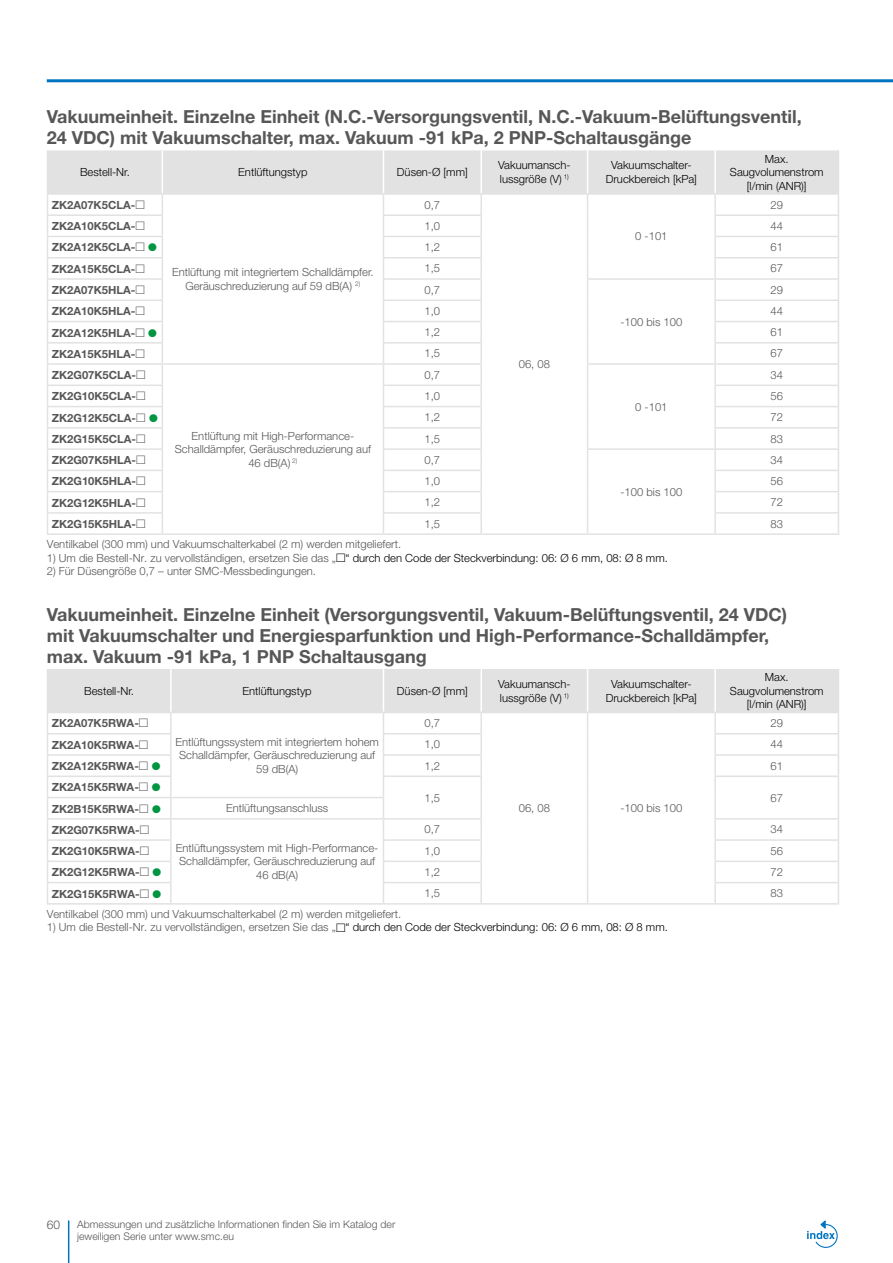
<style>
.page{position:relative;width:893px;height:1263px;background:#fff}
.page>*{position:absolute;margin:0;border:0;box-sizing:border-box;transform-origin:0 0}
.t1{font:700 18px/21px "Helvetica Neue LT Std";color:#575757}
.t2{font:300 12px "Helvetica Neue LT Pro";color:#575757}
.t3{font:300 11.25px/13.5px "Helvetica Neue LT Pro";color:#575757;text-align:center}
.t4{font:700 11.25px "Helvetica Neue LT Std";color:#575757}
.t5{font:300 11.25px/13.5px "Helvetica Neue LT Pro";color:#000;text-align:center}
.t6{font:300 10.5px/12px "Helvetica Neue LT Pro";color:#575757}
.s1{font-family:"European Pi Three";font-weight:400}
.s2{font-family:"European Pi Three";font-weight:400;color:#009641}
.s3{font-family:"European Pi Three";font-weight:400;color:#000}
.s4{color:#000}
</style>
<div class="page">
<hr style="left:68px;top:1220px;width:1px;height:43px;background:#0074be">
<hr style="left:47px;top:79px;width:846px;height:3px;background:#0074be">
<hr style="left:47px;top:533px;width:115px;height:2px;background:#e2e2e2">
<hr style="left:162px;top:533px;width:221px;height:2px;background:#e2e2e2">
<hr style="left:383px;top:533px;width:98px;height:2px;background:#e2e2e2">
<hr style="left:481px;top:533px;width:107px;height:2px;background:#e2e2e2">
<hr style="left:588px;top:533px;width:127px;height:2px;background:#e2e2e2">
<svg style="left:47px;top:150px;width:792px;height:383px"></svg>
<hr style="left:715px;top:533px;width:124px;height:2px;background:#e2e2e2">
<hr style="left:47px;top:903px;width:124px;height:2px;background:#e2e2e2">
<hr style="left:171px;top:903px;width:212px;height:2px;background:#e2e2e2">
<hr style="left:383px;top:903px;width:98px;height:2px;background:#e2e2e2">
<hr style="left:481px;top:903px;width:107px;height:2px;background:#e2e2e2">
<hr style="left:588px;top:903px;width:127px;height:2px;background:#e2e2e2">
<svg style="left:47px;top:669px;width:792px;height:234px"></svg>
<hr style="left:715px;top:903px;width:124px;height:2px;background:#e2e2e2">
<svg style="left:807px;top:1220px;width:31px;height:28px"></svg>
<h1 class="t1" style="left:47px;top:106px;width:756px">Vakuumeinheit. Einzelne Einheit (N.C.-Versorgungsventil, N.C.-Vakuum-Belüftungsventil,<br>24 VDC) mit Vakuumschalter, max. Vakuum -91 kPa, 2 PNP-Schaltausgänge</h1>
<p class="t5" style="left:80px;top:165px;width:51px">Bestell-Nr.</p>
<p class="t5" style="left:238px;top:165px;width:71px">Entlüftungstyp</p>
<p class="t5" style="left:397px;top:165px;width:72px">Düsen-Ø [mm]</p>
<p class="t5" style="left:498px;top:158px;width:74px;text-align:left">Vakuumansch&shy;lussgröße (V) <sup>1)</sup></p>
<p class="t5" style="left:606px;top:158px;width:93px">Vakuumschalter-<br>Druckbereich [kPa]</p>
<p class="t5" style="left:730px;top:152px;width:95px">Max.<br>Saugvolumenstrom [l/min (ANR)]</p>
<p class="t4" style="left:52px;top:198px;width:94px">ZK2A07K5CLA-<span class="s1">M</span></p>
<p class="t3" style="left:770px;top:198px;width:14px">29</p>
<p class="t3" style="left:425px;top:198px;width:17px">0,7</p>
<p class="t4" style="left:52px;top:219px;width:94px">ZK2A10K5CLA-<span class="s1">M</span></p>
<p class="t3" style="left:425px;top:219px;width:17px">1,0</p>
<p class="t3" style="left:770px;top:219px;width:14px">44</p>
<p class="t4" style="left:52px;top:240px;width:107px">ZK2A12K5CLA-<span class="s1">M</span> <span class="s2">P</span></p>
<p class="t3" style="left:425px;top:240px;width:17px">1,2</p>
<p class="t3" style="left:770px;top:240px;width:14px">61</p>
<p class="t4" style="left:52px;top:262px;width:94px">ZK2A15K5CLA-<span class="s1">M</span></p>
<p class="t3" style="left:425px;top:261px;width:17px">1,5</p>
<p class="t3" style="left:770px;top:261px;width:14px">67</p>
<p class="t4" style="left:52px;top:283px;width:94px">ZK2A07K5HLA-<span class="s1">M</span></p>
<p class="t3" style="left:425px;top:283px;width:17px">0,7</p>
<p class="t3" style="left:620px;top:315px;width:63px">-100 bis 100</p>
<p class="t3" style="left:635px;top:229px;width:34px">0 -101</p>
<p class="t3" style="left:172px;top:265px;width:203px">Entlüftung mit integriertem Schalldämpfer.<br>Geräuschreduzierung auf 59 dB(A) <sup>2)</sup></p>
<p class="t3" style="left:770px;top:283px;width:14px">29</p>
<p class="t4" style="left:52px;top:304px;width:94px">ZK2A10K5HLA-<span class="s1">M</span></p>
<p class="t3" style="left:425px;top:304px;width:17px">1,0</p>
<p class="t3" style="left:770px;top:304px;width:14px">44</p>
<p class="t4" style="left:52px;top:326px;width:107px">ZK2A12K5HLA-<span class="s1">M</span> <span class="s2">P</span></p>
<p class="t3" style="left:425px;top:325px;width:17px">1,2</p>
<p class="t3" style="left:770px;top:325px;width:14px">61</p>
<p class="t4" style="left:52px;top:347px;width:94px">ZK2A15K5HLA-<span class="s1">M</span></p>
<p class="t3" style="left:425px;top:346px;width:17px">1,5</p>
<p class="t3" style="left:770px;top:346px;width:14px">67</p>
<p class="t4" style="left:52px;top:368px;width:95px">ZK2G07K5CLA-<span class="s1">M</span></p>
<p class="t3" style="left:519px;top:357px;width:33px">06, 08</p>
<p class="t3" style="left:425px;top:368px;width:17px">0,7</p>
<p class="t3" style="left:770px;top:368px;width:14px">34</p>
<p class="t4" style="left:52px;top:389px;width:95px">ZK2G10K5CLA-<span class="s1">M</span></p>
<p class="t3" style="left:425px;top:389px;width:17px">1,0</p>
<p class="t3" style="left:770px;top:389px;width:14px">56</p>
<p class="t4" style="left:52px;top:411px;width:108px">ZK2G12K5CLA-<span class="s1">M</span> <span class="s2">P</span></p>
<p class="t3" style="left:425px;top:410px;width:17px">1,2</p>
<p class="t3" style="left:770px;top:410px;width:14px">72</p>
<p class="t4" style="left:52px;top:432px;width:95px">ZK2G15K5CLA-<span class="s1">M</span></p>
<p class="t3" style="left:425px;top:431px;width:17px">1,5</p>
<p class="t3" style="left:770px;top:431px;width:14px">83</p>
<p class="t4" style="left:52px;top:453px;width:95px">ZK2G07K5HLA-<span class="s1">M</span></p>
<p class="t3" style="left:425px;top:453px;width:17px">0,7</p>
<p class="t3" style="left:620px;top:485px;width:63px">-100 bis 100</p>
<p class="t3" style="left:635px;top:400px;width:34px">0 -101</p>
<p class="t3" style="left:175px;top:429px;width:198px">Entlüftung mit High-Performance-<br>Schalldämpfer, Geräuschreduzierung auf<br>46 dB(A) <sup>2)</sup></p>
<p class="t3" style="left:770px;top:453px;width:14px">34</p>
<p class="t4" style="left:52px;top:474px;width:95px">ZK2G10K5HLA-<span class="s1">M</span></p>
<p class="t3" style="left:425px;top:474px;width:17px">1,0</p>
<p class="t3" style="left:770px;top:474px;width:14px">56</p>
<p class="t4" style="left:52px;top:496px;width:95px">ZK2G12K5HLA-<span class="s1">M</span></p>
<p class="t3" style="left:425px;top:495px;width:17px">1,2</p>
<p class="t3" style="left:770px;top:495px;width:14px">72</p>
<p class="t4" style="left:52px;top:517px;width:95px">ZK2G15K5HLA-<span class="s1">M</span></p>
<p class="t3" style="left:425px;top:517px;width:17px">1,5</p>
<p class="t3" style="left:770px;top:517px;width:14px">83</p>
<p class="t3" style="left:47px;top:537px;width:356px">Ventilkabel (300 mm) und Vakuumschalterkabel (2 m) werden mitgeliefert.</p>
<p class="t3" style="left:47px;top:551px;width:623px">1) Um die Bestell-Nr. zu vervollständigen, ersetzen Sie das „<span class="s3">M</span><span class="s4">“ durch den Code der Steckverbindung: 06: Ø 6 mm, 08: Ø 8 mm.</span></p>
<p class="t3" style="left:47px;top:564px;width:271px">2) Für Düsengröße 0,7 – unter SMC-Messbedingungen.</p>
<h1 class="t1" style="left:47px;top:604px;width:742px">Vakuumeinheit. Einzelne Einheit (Versorgungsventil, Vakuum-Belüftungsventil, 24 VDC) mit Vakuumschalter und Energiesparfunktion und High-Performance-Schalldämpfer, max. Vakuum -91 kPa, 1 PNP Schaltausgang</h1>
<p class="t5" style="left:84px;top:684px;width:51px">Bestell-Nr.</p>
<p class="t5" style="left:243px;top:684px;width:71px">Entlüftungstyp</p>
<p class="t5" style="left:397px;top:684px;width:72px">Düsen-Ø [mm]</p>
<p class="t5" style="left:498px;top:677px;width:74px;text-align:left">Vakuumansch&shy;lussgröße (V) <sup>1)</sup></p>
<p class="t5" style="left:606px;top:677px;width:93px">Vakuumschalter-<br>Druckbereich [kPa]</p>
<p class="t5" style="left:730px;top:670px;width:95px">Max.<br>Saugvolumenstrom [l/min (ANR)]</p>
<p class="t4" style="left:52px;top:716px;width:98px">ZK2A07K5RWA-<span class="s1">M</span></p>
<p class="t3" style="left:175px;top:734px;width:205px">Entlüftungssystem mit integriertem hohem<br>Schalldämpfer, Geräuschreduzierung auf<br>59 dB(A)</p>
<p class="t3" style="left:425px;top:716px;width:17px">0,7</p>
<p class="t3" style="left:770px;top:716px;width:14px">29</p>
<p class="t4" style="left:52px;top:738px;width:98px">ZK2A10K5RWA-<span class="s1">M</span></p>
<p class="t3" style="left:425px;top:737px;width:17px">1,0</p>
<p class="t3" style="left:770px;top:737px;width:14px">44</p>
<p class="t4" style="left:52px;top:759px;width:111px">ZK2A12K5RWA-<span class="s1">M</span> <span class="s2">P</span></p>
<p class="t3" style="left:425px;top:759px;width:17px">1,2</p>
<p class="t3" style="left:770px;top:759px;width:14px">61</p>
<p class="t4" style="left:52px;top:780px;width:111px">ZK2A15K5RWA-<span class="s1">M</span> <span class="s2">P</span></p>
<p class="t3" style="left:425px;top:791px;width:17px">1,5</p>
<p class="t3" style="left:770px;top:791px;width:14px">67</p>
<p class="t4" style="left:52px;top:801px;width:111px">ZK2B15K5RWA-<span class="s1">M</span> <span class="s2">P</span></p>
<p class="t3" style="left:226px;top:801px;width:104px">Entlüftungsanschluss</p>
<p class="t4" style="left:52px;top:823px;width:99px">ZK2G07K5RWA-<span class="s1">M</span></p>
<p class="t3" style="left:176px;top:841px;width:204px">Entlüftungssystem mit High-Performance-<br>Schalldämpfer, Geräuschreduzierung auf<br>46 dB(A)</p>
<p class="t3" style="left:519px;top:801px;width:33px">06, 08</p>
<p class="t3" style="left:620px;top:801px;width:63px">-100 bis 100</p>
<p class="t3" style="left:425px;top:822px;width:17px">0,7</p>
<p class="t3" style="left:770px;top:822px;width:14px">34</p>
<p class="t4" style="left:52px;top:844px;width:99px">ZK2G10K5RWA-<span class="s1">M</span></p>
<p class="t3" style="left:425px;top:844px;width:17px">1,0</p>
<p class="t3" style="left:770px;top:844px;width:14px">56</p>
<p class="t4" style="left:52px;top:865px;width:111px">ZK2G12K5RWA-<span class="s1">M</span> <span class="s2">P</span></p>
<p class="t3" style="left:425px;top:865px;width:17px">1,2</p>
<p class="t3" style="left:770px;top:865px;width:14px">72</p>
<p class="t4" style="left:52px;top:887px;width:111px">ZK2G15K5RWA-<span class="s1">M</span> <span class="s2">P</span></p>
<p class="t3" style="left:425px;top:886px;width:17px">1,5</p>
<p class="t3" style="left:770px;top:886px;width:14px">83</p>
<p class="t3" style="left:47px;top:907px;width:356px">Ventilkabel (300 mm) und Vakuumschalterkabel (2 m) werden mitgeliefert.</p>
<p class="t3" style="left:47px;top:920px;width:623px">1) Um die Bestell-Nr. zu vervollständigen, ersetzen Sie das „<span class="s3">M</span><span class="s4">“ durch den Code der Steckverbindung: 06: Ø 6 mm, 08: Ø 8 mm.</span></p>
<p class="t2" style="left:47px;top:1217px;width:15px">60</p>
<p class="t6" style="left:77px;top:1218px;width:320px">Abmessungen und zusätzliche Informationen finden Sie im Katalog der jeweiligen Serie unter www.smc.eu</p>
</div>
